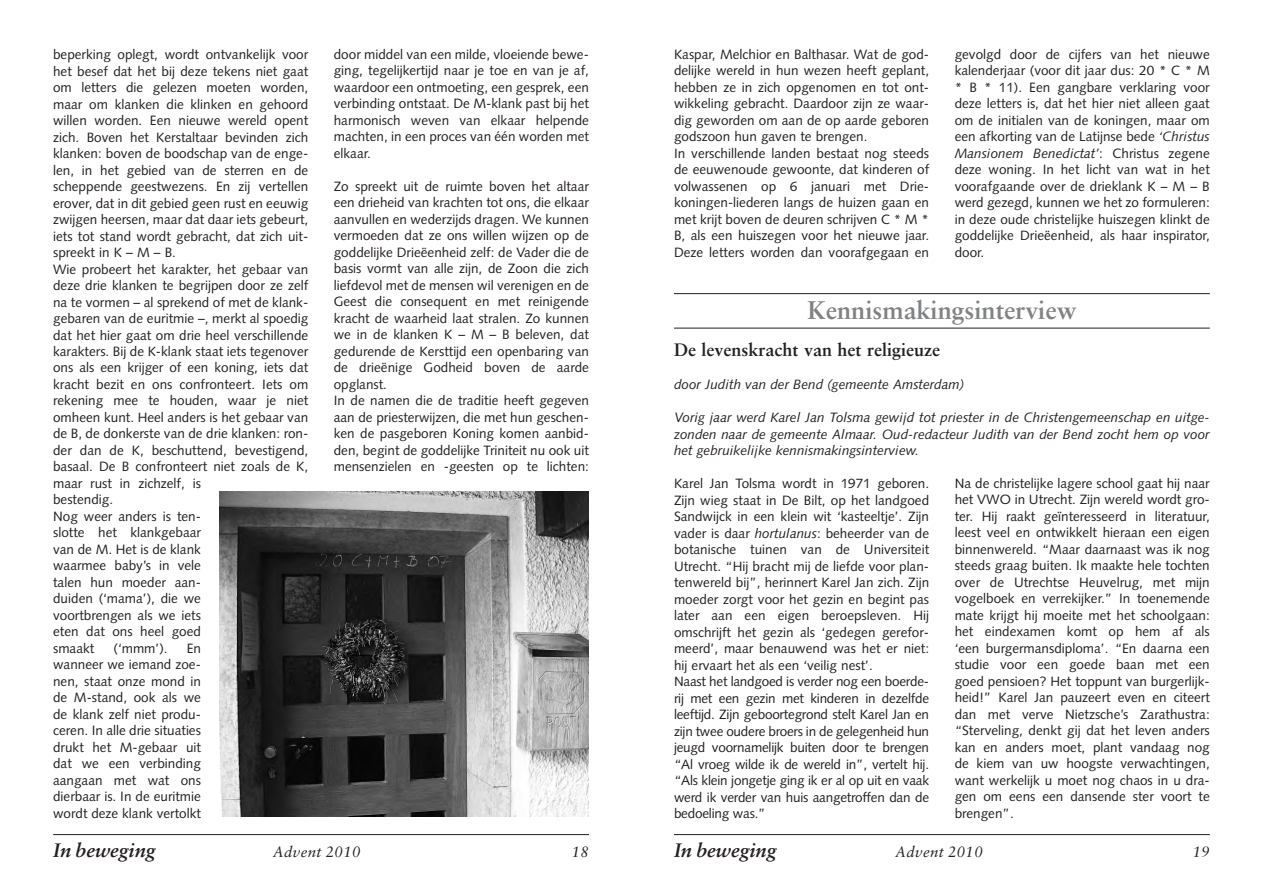
<style>
.page{position:relative;width:1263px;height:893px;background:#fff}
.page>*{position:absolute;margin:0;border:0;box-sizing:border-box;transform-origin:0 0}
.t1{font:700 25.5px "Sabon";color:#808284}
.t2{font:italic 700 19.5px "Sabon";color:#231f20}
.t3{font:700 18px "Sabon";color:#231f20}
.t4{font:italic 15px "Sabon";letter-spacing:.03em;color:#231f20}
.t5{font:13.5px/16.5px "Syntax";color:#231f20}
.t6{font:italic 13.5px/16.5px "Syntax";color:#231f20;text-align:justify}
.s1{font-style:italic}
</style>
<div class="page">
<hr style="left:53px;top:834px;width:536px;height:1px;background:#231f20">
<hr style="left:674px;top:834px;width:536px;height:1px;background:#231f20">
<img style="left:219px;top:492px;width:370px;height:324px">
<hr style="left:674px;top:293px;width:536px;height:1px;background:#231f20">
<hr style="left:674px;top:328px;width:536px;height:1px;background:#231f20">
<p class="t5" style="left:53px;top:47px;width:257px">beperking oplegt, wordt ontvankelijk voor het besef dat het bij deze tekens niet gaat om letters die gelezen moeten worden, maar om klanken die klinken en gehoord willen worden. Een nieuwe wereld opent zich. Boven het Kerstaltaar bevinden zich klanken: boven de boodschap van de enge&shy;len, in het gebied van de sterren en de scheppende geestwezens. En zij vertellen erover, dat in dit gebied geen rust en eeuwig zwijgen heersen, maar dat daar iets gebeurt, iets tot stand wordt gebracht, dat zich uit&shy;spreekt in K – M – B.<br>Wie probeert het karakter, het gebaar van deze drie klanken te begrijpen door ze zelf na te vormen – al sprekend of met de klank&shy;gebaren van de euritmie –, merkt al spoedig dat het hier gaat om drie heel verschillende karakters. Bij de K-klank staat iets tegenover ons als een krijger of een koning, iets dat kracht bezit en ons confronteert. Iets om rekening mee te houden, waar je niet omheen kunt. Heel anders is het gebaar van de B, de donkerste van de drie klanken: ron&shy;der dan de K, beschuttend, bevestigend, basaal. De B confronteert niet zoals de K, maar rust in zichzelf, is<br>bestendig.<br>Nog weer anders is ten-<br>slotte het klankgebaar<br>van de M. Het is de klank<br>waarmee baby’s in vele<br>talen hun moeder aan-<br>duiden (‘mama’), die we<br>voortbrengen als we iets<br>eten dat ons heel goed<br>smaakt</p>
<p class="t5" style="left:114px;top:641px;width:56px">(‘mmm’).</p>
<p class="t5" style="left:53px;top:641px;width:149px;text-align:justify;text-indent:134px">En wanneer we iemand zoe&shy;nen, staat onze mond in de M-stand, ook als we de klank zelf niet produ&shy;ceren. In alle drie situaties drukt het M-gebaar uit dat we een verbinding aangaan met wat ons dierbaar is. In de euritmie wordt deze klank vertolkt</p>
<p class="t5" style="left:334px;top:47px;width:257px;text-align:justify">door middel van een milde, vloeiende bewe&shy;ging, tegelijkertijd naar je toe en van je af, waardoor een ontmoeting, een gesprek, een verbinding ontstaat. De M-klank past bij het harmonisch weven van elkaar helpende machten, in een proces van één worden met elkaar.</p>
<p class="t5" style="left:334px;top:179px;width:257px">Zo spreekt uit de ruimte boven het altaar een drieheid van krachten tot ons, die elkaar aanvullen en wederzijds dragen. We kunnen vermoeden dat ze ons willen wijzen op de goddelijke Drieëenheid zelf: de Vader die de basis vormt van alle zijn, de Zoon die zich liefdevol met de mensen wil verenigen en de Geest die consequent en met reinigende kracht de waarheid laat stralen. Zo kunnen we in de klanken K – M – B beleven, dat gedurende de Kersttijd een openbaring van de drieënige Godheid boven de aarde opglanst.<br>In de namen die de traditie heeft gegeven aan de priesterwijzen, die met hun geschen&shy;ken de pasgeboren Koning komen aanbid&shy;den, begint de goddelijke Triniteit nu ook uit mensenzielen en -geesten op te lichten:</p>
<p class="t5" style="left:674px;top:47px;width:257px">Kaspar, Melchior en Balthasar. Wat de god&shy;delijke wereld in hun wezen heeft geplant, hebben ze in zich opgenomen en tot ont&shy;wikkeling gebracht. Daardoor zijn ze waar&shy;dig geworden om aan de op aarde geboren godszoon hun gaven te brengen.<br>In verschillende landen bestaat nog steeds de eeuwenoude gewoonte, dat kinderen of volwassenen op 6 januari met Drie - koningen-liederen langs de huizen gaan en met krijt boven de deuren schrijven C * M * B, als een huiszegen voor het nieuwe jaar.<br>Deze letters worden dan voorafgegaan en</p>
<p class="t5" style="left:955px;top:47px;width:257px;text-align:justify">gevolgd door de cijfers van het nieuwe kalenderjaar (voor dit jaar dus: 20 * C * M * B * 11). Een gangbare verklaring voor deze letters is, dat het hier niet alleen gaat om de initialen van de koningen, maar om een afkorting van de Latijnse bede <span class="s1">‘Christus Mansionem Benedictat’</span>: Christus zegene deze woning. In het licht van wat in het voorafgaande over de drieklank K – M – B werd gezegd, kunnen we het zo formuleren: in deze oude christelijke huiszegen klinkt de goddelijke Drieëenheid, als haar inspirator, door.</p>
<h1 class="t1" style="left:807px;top:300px;width:271px">Kennismakingsinterview</h1>
<h3 class="t3" style="left:674px;top:342px;width:267px">De levenskracht van het religieuze</h3>
<p class="t6" style="left:674px;top:377px;width:292px">door Judith van der Bend (gemeente Amsterdam)</p>
<p class="t6" style="left:674px;top:410px;width:537px">Vorig jaar werd Karel Jan Tolsma gewijd tot priester in de Christengemeenschap en uitge&shy;zonden naar de gemeente Almaar. Oud-redacteur Judith van der Bend zocht hem op voor het gebruikelijke kennismakingsinterview.</p>
<p class="t5" style="left:674px;top:476px;width:257px">Karel Jan Tolsma wordt in 1971 geboren.<br>Zijn wieg staat in De Bilt, op het landgoed Sandwijck in een klein wit ‘kasteeltje’. Zijn vader is daar <span class="s1">hortulanus</span>: beheerder van de botanische tuinen van de Universiteit Utrecht. “Hij bracht mij de liefde voor plan&shy;tenwereld bij”, herinnert Karel Jan zich. Zijn moeder zorgt voor het gezin en begint pas later aan een eigen beroepsleven. Hij omschrijft het gezin als ‘gedegen gerefor&shy;meerd’, maar benauwend was het er niet: hij ervaart het als een ‘veilig nest’.<br>Naast het landgoed is verder nog een boerde&shy;rij met een gezin met kinderen in dezelfde leeftijd. Zijn geboortegrond stelt Karel Jan en zijn twee oudere broers in de gelegenheid hun jeugd voornamelijk buiten door te brengen “Al vroeg wilde ik de wereld in”, vertelt hij. “Als klein jongetje ging ik er al op uit en vaak werd ik verder van huis aangetroffen dan de bedoeling was.”</p>
<p class="t5" style="left:955px;top:476px;width:257px;text-align:justify">Na de christelijke lagere school gaat hij naar het VWO in Utrecht. Zijn wereld wordt gro&shy;ter. Hij raakt geïnteresseerd in literatuur, leest veel en ontwikkelt hieraan een eigen binnenwereld. “Maar daarnaast was ik nog steeds graag buiten. Ik maakte hele tochten over de Utrechtse Heuvelrug, met mijn vogelboek en verrekijker.” In toenemende mate krijgt hij moeite met het schoolgaan: het eindexamen komt op hem af als ‘een burgermansdiploma’. “En daarna een studie voor een goede baan met een goed pensioen? Het toppunt van burgerlijk&shy;heid!” Karel Jan pauzeert even en citeert dan met verve Nietzsche’s Zarathustra: “Sterveling, denkt gij dat het leven anders kan en anders moet, plant vandaag nog de kiem van uw hoogste verwachtingen, want werkelijk u moet nog chaos in u dra&shy;gen om eens een dansende ster voort te brengen”.</p>
<h2 class="t2" style="left:53px;top:842px;width:104px">In beweging</h2>
<p class="t4" style="left:273px;top:845px;width:89px">Advent 2010</p>
<p class="t4" style="left:572px;top:846px;width:19px">18</p>
<h2 class="t2" style="left:674px;top:842px;width:104px">In beweging</h2>
<p class="t4" style="left:895px;top:846px;width:89px">Advent 2010</p>
<p class="t4" style="left:1193px;top:846px;width:19px">19</p>
</div>
